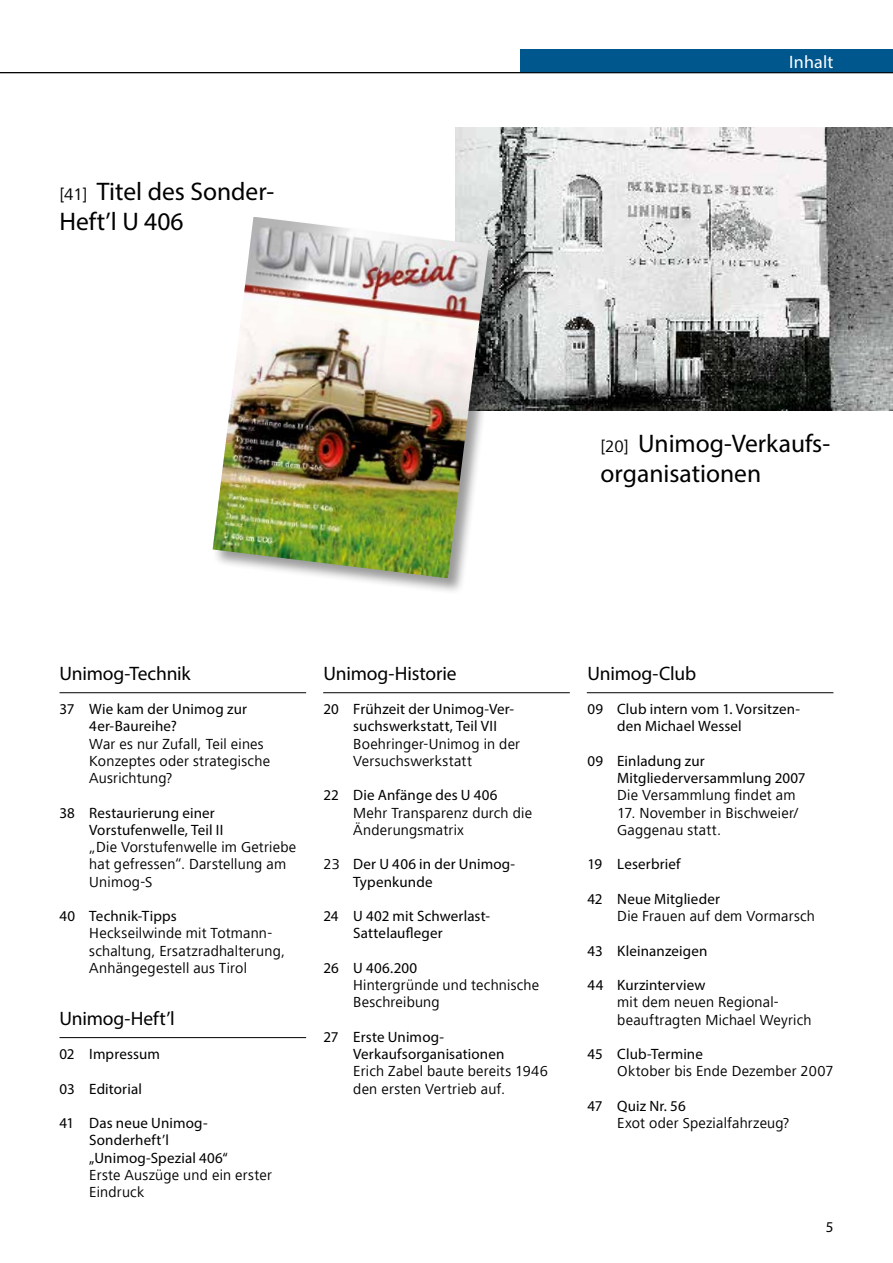
<style>
.page{position:relative;width:893px;height:1263px;background:#fff}
.page>*{position:absolute;margin:0;border:0;box-sizing:border-box;transform-origin:0 0}
.t1{font:25.5px/30.6px "Myriad Pro";color:#000}
.t2{font:19.5px "Myriad Pro";letter-spacing:-.01em;color:#000}
.t3{font:18px "Myriad Pro";letter-spacing:.01em;color:#fff}
.t4{font:15px/17.2px "Frutiger Next LT";letter-spacing:.015em;color:#000}
.t5{font:15px/17.2px "Myriad Pro";letter-spacing:.01em;color:#000}
.s1{font-family:"Frutiger Next LT";font-size:17.25px}
.s2{font-family:"Frutiger Next LT"}
</style>
<div class="page">
<hr style="left:60px;top:692px;width:246px;height:1px;background:#000">
<hr style="left:323px;top:692px;width:247px;height:1px;background:#000">
<hr style="left:587px;top:692px;width:246px;height:1px;background:#000">
<hr style="left:60px;top:1037px;width:246px;height:1px;background:#000">
<img style="left:455px;top:128px;width:438px;height:283px">
<div style="left:521px;top:49px;width:372px;height:23px;background:#00578e"></div>
<hr style="left:0;top:72px;width:893px;height:1px;background:#000">
<div style="left:213px;top:217px;width:293px;height:378px;background:#000;opacity:.4"></div>
<img style="left:213px;top:217px;width:276px;height:361px">
<h1 class="t1" style="left:60px;top:176px;width:216px"><span class="s1">[41]</span> Titel des Sonder-<br>Heft’l U 406</h1>
<p class="t3" style="left:755px;top:50px;width:80px">LKT rechts</p>
<p class="t3" style="left:789px;top:50px;width:46px">Inhalt</p>
<h1 class="t1" style="left:601px;top:428px;width:231px"><span class="s1">[20]</span> Unimog-Verkaufs&shy;organisationen</h1>
<h2 class="t2" style="left:60px;top:661px;width:133px">Unimog-Technik</h2>
<p class="t5" style="left:89px;top:700px;width:159px;text-indent:-30px">37 Wie kam der Unimog zur<br>4er-Baureihe?</p>
<p class="t4" style="left:89px;top:735px;width:182px">War es nur Zufall, Teil eines<br>Konzeptes oder strategische<br>Ausrichtung?</p>
<p class="t5" style="left:89px;top:804px;width:135px;text-indent:-30px">38 Restaurierung einer<br>Vorstufenwelle, Teil II</p>
<p class="t4" style="left:89px;top:838px;width:208px">„Die Vorstufenwelle im Getriebe hat gefressen“. Darstellung am<br>Unimog-S</p>
<p class="t5" style="left:60px;top:907px;width:119px">40 Technik-Tipps</p>
<p class="t4" style="left:89px;top:925px;width:197px">Heckseilwinde mit Totmann&shy;schaltung, Ersatzradhalterung,<br>Anhängegestell aus Tirol</p>
<h2 class="t2" style="left:60px;top:1006px;width:117px">Unimog-Heft’l</h2>
<p class="t5" style="left:60px;top:1045px;width:102px">02 Impressum</p>
<p class="t5" style="left:60px;top:1080px;width:84px">03 Editorial</p>
<p class="t5" style="left:89px;top:1114px;width:140px;text-indent:-30px">41 Das neue Unimog-<br>Sonderheft’l „Unimog-Spezial 406“</p>
<p class="t4" style="left:89px;top:1166px;width:184px">Erste Auszüge und ein erster<br>Eindruck</p>
<h2 class="t2" style="left:323px;top:661px;width:135px">Unimog-Historie</h2>
<p class="t5" style="left:353px;top:700px;width:162px;text-indent:-30px">20 Frühzeit der Unimog-Ver&shy;suchswerkstatt, Teil VII</p>
<p class="t4" style="left:353px;top:735px;width:168px">Boehringer-Unimog in der<br>Versuchswerkstatt</p>
<p class="t5" style="left:323px;top:786px;width:176px">22 Die Anfänge des U 406</p>
<p class="t4" style="left:353px;top:804px;width:180px">Mehr Transparenz durch die<br>Änderungsmatrix</p>
<p class="t5" style="left:353px;top:855px;width:163px;text-indent:-30px"><span class="s2">23</span> Der U 406 in der Unimog-<br>Typenkunde</p>
<p class="t5" style="left:353px;top:907px;width:138px;text-indent:-30px">24 U 402 mit Schwerlast-<br>Sattelaufleger</p>
<p class="t5" style="left:323px;top:959px;width:95px">26 U 406.200</p>
<p class="t4" style="left:353px;top:976px;width:188px">Hintergründe und technische<br>Beschreibung</p>
<p class="t5" style="left:353px;top:1028px;width:153px;text-indent:-30px">27 Erste Unimog-<br>Verkaufsorganisationen</p>
<p class="t4" style="left:353px;top:1063px;width:196px">Erich Zabel baute bereits 1946 den ersten Vertrieb auf.</p>
<h2 class="t2" style="left:587px;top:661px;width:110px">Unimog-Club</h2>
<p class="t5" style="left:617px;top:700px;width:184px;text-indent:-30px">09 Club intern vom 1. Vorsitzen&shy;den Michael Wessel</p>
<p class="t5" style="left:617px;top:752px;width:190px;text-indent:-30px">09 Einladung zur<br>Mitgliederversammlung 2007</p>
<p class="t4" style="left:617px;top:787px;width:180px">Die Versammlung findet am</p>
<p class="t4" style="left:617px;top:804px;width:182px">17. November in Bischweier/<br>Gaggenau statt.</p>
<p class="t5" style="left:587px;top:855px;width:95px">19 Leserbrief</p>
<p class="t5" style="left:587px;top:890px;width:134px">42 Neue Mitglieder</p>
<p class="t4" style="left:617px;top:907px;width:199px">Die Frauen auf dem Vormarsch</p>
<p class="t5" style="left:587px;top:942px;width:122px">43 Kleinanzeigen</p>
<p class="t5" style="left:587px;top:976px;width:120px">44 Kurzinterview</p>
<p class="t4" style="left:617px;top:994px;width:196px">mit dem neuen Regional&shy;beauftragten Michael Weyrich</p>
<p class="t5" style="left:587px;top:1045px;width:117px">45 Club-Termine</p>
<p class="t4" style="left:617px;top:1063px;width:218px">Oktober bis Ende Dezember 2007</p>
<p class="t5" style="left:587px;top:1097px;width:100px">47 Quiz Nr. 56</p>
<p class="t4" style="left:617px;top:1114px;width:174px">Exot oder Spezialfahrzeug?</p>
<p class="t5" style="left:826px;top:1218px;width:9px">5</p>
</div>
